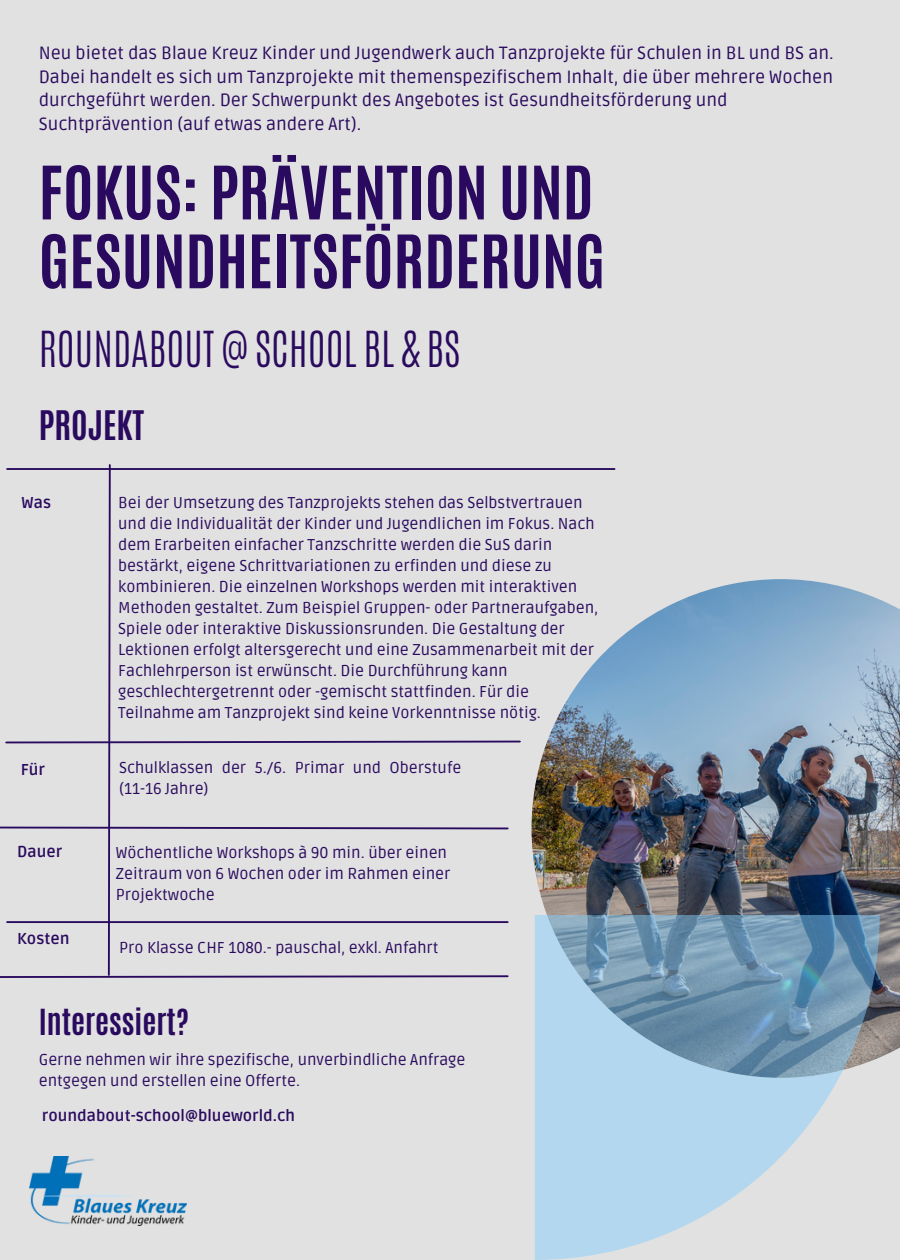
<style>
.page{position:relative;width:900px;height:1260px;background:#e1e1e1}
.page>*{position:absolute;margin:0;border:0;box-sizing:border-box;transform-origin:0 0}
.t1{font:700 62.5px/68.8px "Antonio";color:#2a0a5e}
.t2{font:300 41.5px "Antonio";color:#2a0a5e}
.t3{font:700 34px "Antonio";color:#2a0a5e}
.t4{font:700 30px "Antonio";color:#2a0a5e}
.t5{font:17.75px/23.8px "Ruda";color:#2a0a5e}
.t6{font:15.75px/21px "Ruda";color:#2a0a5e}
.t7{font:700 15.75px "Ruda";color:#2a0a5e}
</style>
<div class="page">
<img style="left:532px;top:579px;width:368px;height:478px">
<svg style="left:535px;top:915px;width:345px;height:345px"></svg>
<hr style="left:7px;top:468px;width:608px;height:2px;background:#2a0a5e">
<svg style="left:0;top:464px;width:522px;height:514px"></svg>
<img style="left:29px;top:1156px;width:158px;height:70px">
<p class="t5" style="left:39px;top:41px;width:796px">Neu bietet das Blaue Kreuz Kinder und Jugendwerk auch Tanzprojekte für Schulen in BL und BS an.<br>Dabei handelt es sich um Tanzprojekte mit themenspezifischem Inhalt, die über mehrere Wochen durchgeführt werden. Der Schwerpunkt des Angebotes ist Gesundheitsförderung und Suchtprävention (auf etwas andere Art).</p>
<p class="t1" style="left:39px;top:159px;width:568px">FOKUS: PRÄVENTION UND<br>GESUNDHEITSFÖRDERUNG</p>
<p class="t2" style="left:39px;top:320px;width:423px">ROUNDABOUT @ SCHOOL BL &amp; BS</p>
<p class="t3" style="left:39px;top:401px;width:107px">PROJEKT</p>
<p class="t7" style="left:22px;top:493px;width:31px">Was</p>
<p class="t6" style="left:118px;top:492px;width:482px">Bei der Umsetzung des Tanzprojekts stehen das Selbstvertrauen und die Individualität der Kinder und Jugendlichen im Fokus. Nach dem Erarbeiten einfacher Tanzschritte werden die SuS darin bestärkt, eigene Schrittvariationen zu erfinden und diese zu kombinieren. Die einzelnen Workshops werden mit interaktiven Methoden gestaltet. Zum Beispiel Gruppen- oder Partneraufgaben, Spiele oder interaktive Diskussionsrunden. Die Gestaltung der Lektionen erfolgt altersgerecht und eine Zusammenarbeit mit der Fachlehrperson ist erwünscht. Die Durchführung kann geschlechtergetrennt oder -gemischt stattfinden. Für die Teilnahme am Tanzprojekt sind keine Vorkenntnisse nötig.</p>
<p class="t7" style="left:21px;top:760px;width:26px">Für</p>
<p class="t6" style="left:119px;top:758px;width:344px">Schulklassen der 5./6. Primar und Oberstufe (11-16 Jahre)</p>
<p class="t7" style="left:17px;top:842px;width:47px">Dauer</p>
<p class="t7" style="left:17px;top:930px;width:54px">Kosten</p>
<p class="t6" style="left:116px;top:843px;width:336px">Wöchentliche Workshops à 90 min. über einen<br>Zeitraum von 6 Wochen oder im Rahmen einer<br>Projektwoche</p>
<p class="t6" style="left:119px;top:938px;width:321px">Pro Klasse CHF 1080.- pauschal, exkl. Anfahrt</p>
<p class="t4" style="left:39px;top:1001px;width:152px">Interessiert?</p>
<p class="t6" style="left:39px;top:1050px;width:428px">Gerne nehmen wir ihre spezifische, unverbindliche Anfrage entgegen und erstellen eine Offerte.</p>
<p class="t7" style="left:42px;top:1107px;width:255px">roundabout-school@blueworld.ch</p>
</div>
